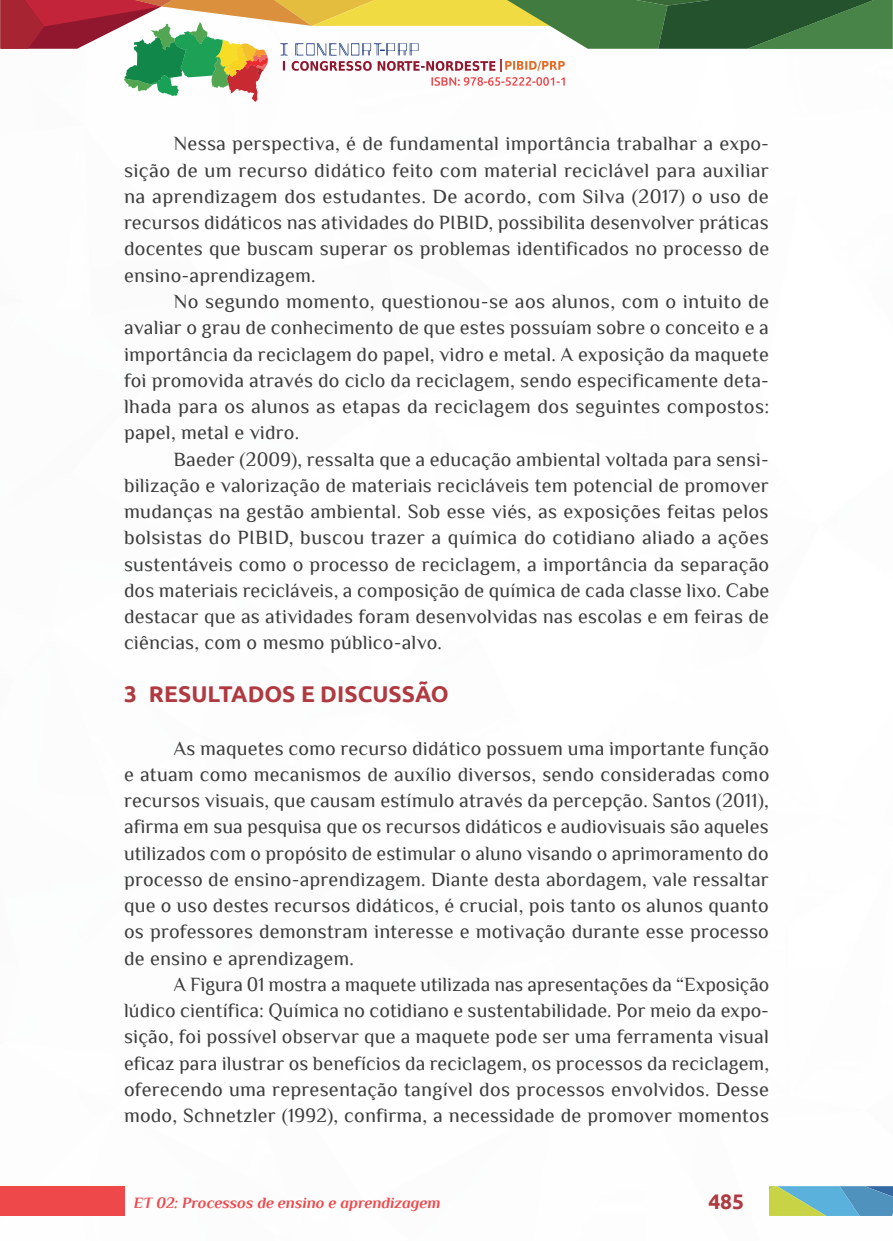
<style>
.page{position:relative;width:893px;height:1241px;background:#fff}
.page>*{position:absolute;margin:0;border:0;box-sizing:border-box;transform-origin:0 0}
._8_SUBTÍTULO_1{font:700 22.75px "Ubuntu";color:#af3a41}
.t1{font:700 21px "Ubuntu";color:#af3a41}
._6_CORPO{font:20.12px/26.2px "Philosopher";letter-spacing:.01em;color:#3e3e3f;text-align:justify}
.t2{font:italic 700 15.75px "Philosopher";color:#ef484b}
</style>
<div class="page">
<div style="left:0;top:1185px;width:124px;height:30px;background:#ef484b"></div>
<svg style="left:0;top:0;width:892px;height:102px"></svg>
<svg style="left:769px;top:1186px;width:124px;height:29px"></svg>
<p class="_6_CORPO" style="left:124px;top:131px;width:647px;text-indent:50px">Nessa perspectiva, é de fundamental importância trabalhar a expo&shy;sição de um recurso didático feito com material reciclável para auxiliar na aprendizagem dos estudantes. De acordo, com Silva (2017) o uso de recursos didáticos nas atividades do PIBID, possibilita desenvolver práticas docentes que buscam superar os problemas identificados no processo de ensino-aprendizagem.</p>
<p class="_6_CORPO" style="left:124px;top:288px;width:647px;text-indent:50px">No segundo momento, questionou-se aos alunos, com o intuito de avaliar o grau de conhecimento de que estes possuíam sobre o conceito e a importância da reciclagem do papel, vidro e metal. A exposição da maquete foi promovida através do ciclo da reciclagem, sendo especificamente deta&shy;lhada para os alunos as etapas da reciclagem dos seguintes compostos: papel, metal e vidro.</p>
<p class="_6_CORPO" style="left:124px;top:446px;width:647px;text-indent:50px">Baeder (2009), ressalta que a educação ambiental voltada para sensi&shy;bilização e valorização de materiais recicláveis tem potencial de promover mudanças na gestão ambiental. Sob esse viés, as exposições feitas pelos bolsistas do PIBID, buscou trazer a química do cotidiano aliado a ações sustentáveis como o processo de reciclagem, a importância da separação dos materiais recicláveis, a composição de química de cada classe lixo. Cabe destacar que as atividades foram desenvolvidas nas escolas e em feiras de ciências, com o mesmo público-alvo.</p>
<p class="_8_SUBTÍTULO_1" style="left:124px;top:680px;width:326px">3 RESULTADOS E DISCUSSÃO</p>
<p class="_6_CORPO" style="left:124px;top:734px;width:647px;text-indent:50px">As maquetes como recurso didático possuem uma importante função e atuam como mecanismos de auxílio diversos, sendo consideradas como recursos visuais, que causam estímulo através da percepção. Santos (2011), afirma em sua pesquisa que os recursos didáticos e audiovisuais são aqueles utilizados com o propósito de estimular o aluno visando o aprimoramento do processo de ensino-aprendizagem. Diante desta abordagem, vale ressaltar que o uso destes recursos didáticos, é crucial, pois tanto os alunos quanto os professores demonstram interesse e motivação durante esse processo de ensino e aprendizagem.</p>
<p class="_6_CORPO" style="left:124px;top:971px;width:647px;text-indent:50px">A Figura 01 mostra a maquete utilizada nas apresentações da “Exposição lúdico científica: Química no cotidiano e sustentabilidade. Por meio da expo&shy;sição, foi possível observar que a maquete pode ser uma ferramenta visual eficaz para ilustrar os benefícios da reciclagem, os processos da reciclagem, oferecendo uma representação tangível dos processos envolvidos. Desse modo, Schnetzler (1992), confirma, a necessidade de promover momentos</p>
<p class="t2" style="left:134px;top:1193px;width:308px">ET 02: Processos de ensino e aprendizagem</p>
<p class="t1" style="left:708px;top:1188px;width:37px">485</p>
</div>
